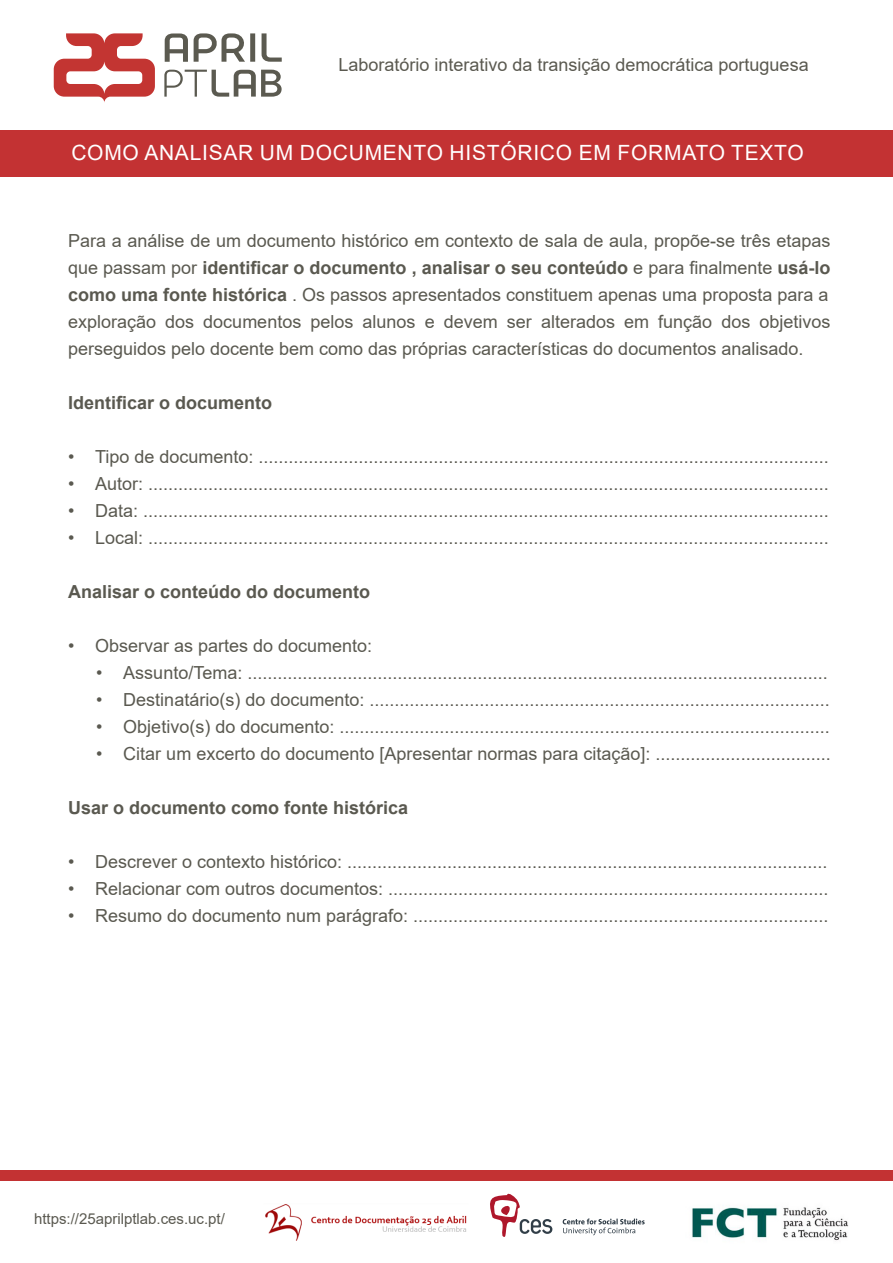
<style>
.page{position:relative;width:893px;height:1263px;background:#fff}
.page>*{position:absolute;margin:0;border:0;box-sizing:border-box;transform-origin:0 0}
.t1{font:21px "Arial";letter-spacing:.035em;color:#fff}
.t2{font:18px/27px "Arial";color:#5a5950;text-align:justify}
.t3{font:700 18px "Arial";color:#5a5950}
.t4{font:15px "Arial";color:#5a5950}
.s1{font-weight:700}
</style>
<div class="page">
<svg style="left:54px;top:33px;width:101px;height:69px"></svg>
<svg style="left:194px;top:33px;width:88px;height:29px"></svg>
<svg style="left:165px;top:33px;width:23px;height:29px"></svg>
<svg style="left:164px;top:70px;width:118px;height:27px"></svg>
<div style="left:0;top:130px;width:893px;height:46px;background:#c33233"></div>
<div style="left:0;top:1170px;width:893px;height:11px;background:#c33233"></div>
<svg style="left:490px;top:1193px;width:62px;height:44px"></svg>
<svg style="left:563px;top:1218px;width:82px;height:17px"></svg>
<img style="left:691px;top:1207px;width:158px;height:34px">
<img style="left:265px;top:1204px;width:202px;height:37px">
<p class="t2" style="left:338px;top:51px;width:472px">Laboratório interativo da transição democrática portuguesa</p>
<p class="t1" style="left:71px;top:138px;width:734px">COMO ANALISAR UM DOCUMENTO HISTÓRICO EM FORMATO TEXTO</p>
<p class="t2" style="left:68px;top:227px;width:764px">Para a análise de um documento histórico em contexto de sala de aula, propõe-se três etapas que passam por <span class="s1">identificar o documento , analisar o seu conteúdo</span> e para finalmente <span class="s1">usá-lo como uma fonte histórica</span> . Os passos apresentados constituem apenas uma proposta para a</p>
<p class="t2" style="left:68px;top:308px;width:764px">exploração dos documentos pelos alunos e devem ser alterados em função dos objetivos perseguidos pelo docente bem como das próprias características do documentos analisado.</p>
<p class="t3" style="left:68px;top:390px;width:206px">Identificar o documento</p>
<p class="t2" style="left:68px;top:443px;width:762px">• Tipo de documento: ..................................................................................................................</p>
<p class="t2" style="left:68px;top:470px;width:762px">• Autor: ........................................................................................................................................</p>
<p class="t2" style="left:68px;top:497px;width:762px">• Data: .........................................................................................................................................</p>
<p class="t2" style="left:68px;top:524px;width:762px">• Local: ........................................................................................................................................</p>
<p class="t3" style="left:68px;top:579px;width:304px">Analisar o conteúdo do documento</p>
<p class="t2" style="left:68px;top:632px;width:306px">• Observar as partes do documento:</p>
<p class="t2" style="left:96px;top:659px;width:733px">• Assunto/Tema: ....................................................................................................................</p>
<p class="t2" style="left:96px;top:686px;width:735px">• Destinatário(s) do documento: ............................................................................................</p>
<p class="t2" style="left:96px;top:713px;width:735px">• Objetivo(s) do documento: ..................................................................................................</p>
<p class="t2" style="left:96px;top:740px;width:736px">• Citar um excerto do documento [Apresentar normas para citação]: ...................................</p>
<p class="t3" style="left:68px;top:795px;width:342px">Usar o documento como fonte histórica</p>
<p class="t2" style="left:68px;top:848px;width:761px">• Descrever o contexto histórico: ................................................................................................</p>
<p class="t2" style="left:68px;top:875px;width:762px">• Relacionar com outros documentos: ........................................................................................</p>
<p class="t2" style="left:68px;top:902px;width:762px">• Resumo do documento num parágrafo: ...................................................................................</p>
<p class="t4" style="left:34px;top:1208px;width:192px">https://25aprilptlab.ces.uc.pt/</p>
</div>
